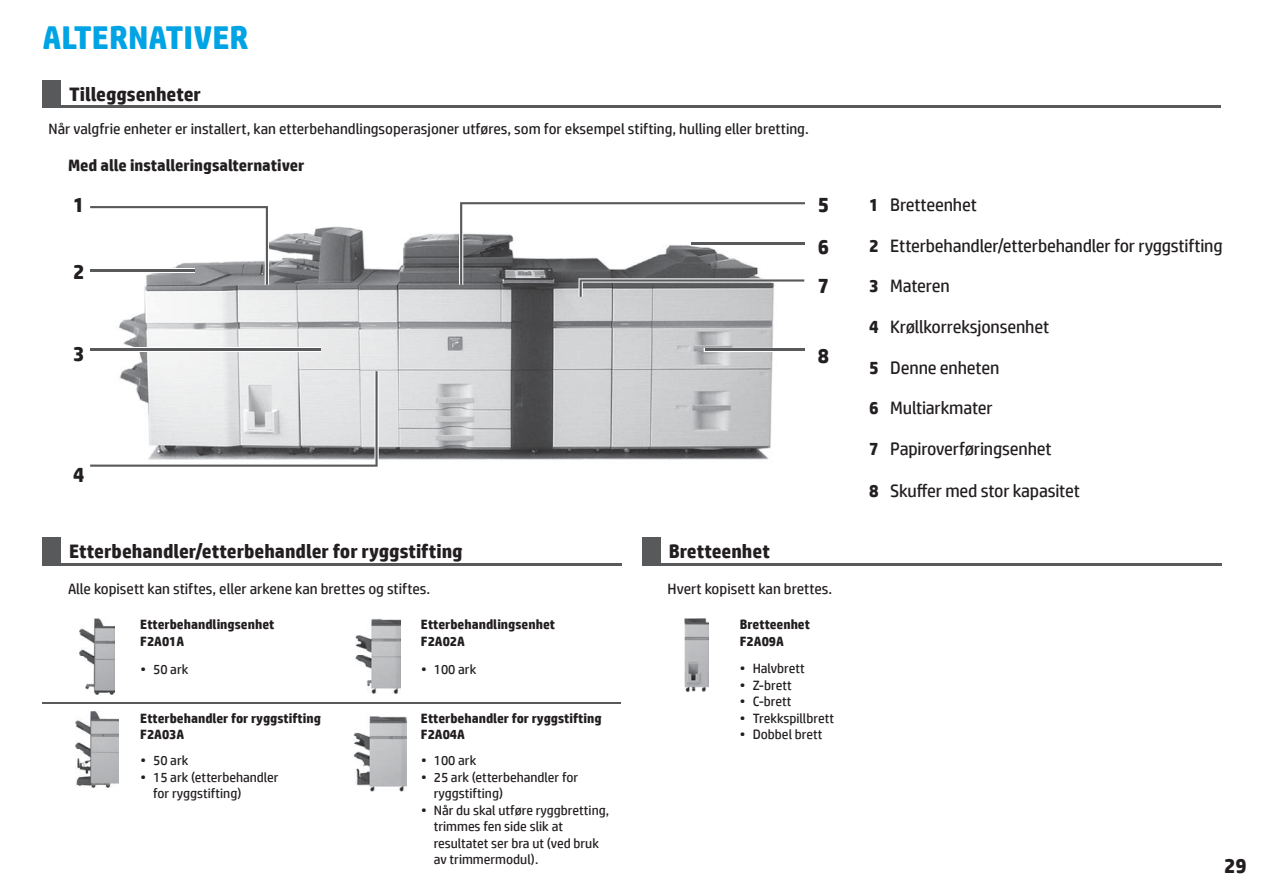
<style>
.page{position:relative;width:1263px;height:893px;background:#fff}
.page>*{position:absolute;margin:0;border:0;box-sizing:border-box;transform-origin:0 0}
.t1{font:700 33px "HP Simplified";color:#00a4e4}
.t2{font:700 21px "HP Simplified";color:#231f20}
.t3{font:700 19.5px "HP Simplified";color:#231f20}
.t4{font:18px "HP Simplified";letter-spacing:-.01em;color:#231f20}
.t5{font:700 16.5px "HP Simplified";color:#231f20}
.t6{font:15px "HP Simplified";color:#231f20}
.t7{font:13.5px/16.5px "HP Simplified";color:#231f20}
.t8{font:700 13.5px/16.5px "HP Simplified";color:#231f20}
.s1{font-weight:700}
</style>
<div class="page">
<div style="left:643px;top:539px;width:17px;height:25px;background:#58595b"></div>
<svg style="left:642px;top:538px;width:18px;height:2px"></svg>
<hr style="left:642px;top:540px;width:2px;height:23px;background:#58595b">
<hr style="left:642px;top:563px;width:18px;height:3px;background:#58595b">
<hr style="left:660px;top:563px;width:561px;height:3px;background:#58595b">
<img style="left:684px;top:618px;width:25px;height:73px">
<div style="left:44px;top:539px;width:17px;height:25px;background:#58595b"></div>
<svg style="left:43px;top:538px;width:18px;height:2px"></svg>
<hr style="left:43px;top:540px;width:2px;height:23px;background:#58595b">
<hr style="left:43px;top:563px;width:18px;height:3px;background:#58595b">
<hr style="left:61px;top:563px;width:561px;height:3px;background:#58595b">
<hr style="left:60px;top:703px;width:72px;height:1px;background:#58595b">
<hr style="left:132px;top:703px;width:208px;height:1px;background:#58595b">
<hr style="left:340px;top:703px;width:72px;height:1px;background:#58595b">
<svg style="left:43px;top:703px;width:17px;height:1px"></svg>
<hr style="left:412px;top:703px;width:209px;height:1px;background:#58595b">
<img style="left:79px;top:618px;width:36px;height:77px">
<img style="left:355px;top:618px;width:45px;height:75px">
<img style="left:75px;top:712px;width:44px;height:76px">
<img style="left:353px;top:716px;width:54px;height:75px">
<div style="left:44px;top:81px;width:17px;height:26px;background:#58595b"></div>
<svg style="left:43px;top:80px;width:18px;height:2px"></svg>
<hr style="left:43px;top:82px;width:2px;height:24px;background:#58595b">
<svg style="left:43px;top:106px;width:18px;height:2px"></svg>
<hr style="left:61px;top:106px;width:1160px;height:2px;background:#58595b">
<img style="left:119px;top:226px;width:655px;height:234px">
<svg style="left:90px;top:348px;width:231px;height:4px"></svg>
<svg style="left:704px;top:348px;width:100px;height:4px"></svg>
<svg style="left:90px;top:206px;width:179px;height:79px"></svg>
<hr style="left:90px;top:270px;width:104px;height:2px;background:#58595b">
<hr style="left:90px;top:349px;width:231px;height:2px;background:#58595b">
<svg style="left:90px;top:371px;width:289px;height:96px"></svg>
<svg style="left:459px;top:202px;width:346px;height:95px"></svg>
<hr style="left:705px;top:349px;width:99px;height:2px;background:#58595b">
<svg style="left:691px;top:242px;width:101px;height:4px"></svg>
<hr style="left:691px;top:243px;width:114px;height:2px;background:#58595b">
<h1 class="t1" style="left:43px;top:16px;width:208px">ALTERNATIVER</h1>
<h3 class="t3" style="left:69px;top:81px;width:133px">Tilleggsenheter</h3>
<p class="t6" style="left:49px;top:119px;width:762px">Når valgfrie enheter er installert, kan etterbehandlingsoperasjoner utføres, som for eksempel stifting, hulling eller bretting.</p>
<p class="t5" style="left:68px;top:155px;width:238px">Med alle installeringsalternativer</p>
<h2 class="t2" style="left:73px;top:191px;width:13px">1</h2>
<h2 class="t2" style="left:818px;top:191px;width:13px">5</h2>
<h3 class="t4" style="left:869px;top:193px;width:109px"><span class="s1">1</span> Bretteenhet</h3>
<h2 class="t2" style="left:73px;top:258px;width:13px">2</h2>
<h2 class="t2" style="left:818px;top:233px;width:13px">6</h2>
<h3 class="t4" style="left:869px;top:234px;width:355px"><span class="s1">2</span> Etterbehandler/etterbehandler for ryggstifting</h3>
<h2 class="t2" style="left:818px;top:272px;width:13px">7</h2>
<h3 class="t4" style="left:869px;top:274px;width:82px"><span class="s1">3</span> Materen</h3>
<h2 class="t2" style="left:73px;top:340px;width:13px">3</h2>
<h2 class="t2" style="left:818px;top:342px;width:13px">8</h2>
<h2 class="t2" style="left:73px;top:461px;width:13px">4</h2>
<h3 class="t3" style="left:69px;top:539px;width:395px">Etterbehandler/etterbehandler for ryggstifting</h3>
<p class="t6" style="left:68px;top:579px;width:364px">Alle kopisett kan stiftes, eller arkene kan brettes og stiftes.</p>
<p class="t8" style="left:140px;top:616px;width:136px">Etterbehandlingsenhet<br>F2A01A</p>
<p class="t8" style="left:421px;top:616px;width:136px">Etterbehandlingsenhet<br>F2A02A</p>
<p class="t7" style="left:140px;top:661px;width:50px">• 50 ark</p>
<p class="t7" style="left:421px;top:661px;width:57px">• 100 ark</p>
<p class="t8" style="left:140px;top:710px;width:182px">Etterbehandler for ryggstifting<br>F2A03A</p>
<p class="t8" style="left:421px;top:710px;width:182px">Etterbehandler for ryggstifting<br>F2A04A</p>
<p class="t7" style="left:140px;top:752px;width:50px">• 50 ark</p>
<p class="t7" style="left:153px;top:768px;width:127px;text-indent:-13px">• 15 ark (etterbehandler for ryggstifting)</p>
<p class="t7" style="left:421px;top:752px;width:57px">• 100 ark</p>
<p class="t7" style="left:434px;top:768px;width:146px;text-indent:-13px">• 25 ark (etterbehandler for ryggstifting)</p>
<p class="t7" style="left:434px;top:801px;width:177px;text-indent:-13px">• Når du skal utføre ryggbretting, trimmes fen side slik at resultatet ser bra ut (ved bruk av trimmermodul).</p>
<h3 class="t3" style="left:669px;top:539px;width:103px">Bretteenhet</h3>
<p class="t6" style="left:668px;top:579px;width:166px">Hvert kopisett kan brettes.</p>
<p class="t8" style="left:740px;top:616px;width:72px">Bretteenhet<br>F2A09A</p>
<p class="t7" style="left:740px;top:660px;width:67px">• Halvbrett</p>
<p class="t7" style="left:740px;top:677px;width:53px">• Z-brett</p>
<p class="t7" style="left:740px;top:693px;width:53px">• C-brett</p>
<p class="t7" style="left:740px;top:710px;width:96px">• Trekkspillbrett</p>
<p class="t7" style="left:740px;top:726px;width:84px">• Dobbel brett</p>
<h3 class="t4" style="left:869px;top:315px;width:182px"><span class="s1">4</span> Krøllkorreksjonsenhet</h3>
<h3 class="t4" style="left:869px;top:355px;width:132px"><span class="s1">5</span> Denne enheten</h3>
<h3 class="t4" style="left:869px;top:396px;width:125px"><span class="s1">6</span> Multiarkmater</h3>
<h3 class="t4" style="left:869px;top:437px;width:184px"><span class="s1">7</span> Papiroverføringsenhet</h3>
<h3 class="t4" style="left:869px;top:479px;width:212px"><span class="s1">8</span> Skuffer med stor kapasitet</h3>
<h2 class="t2" style="left:1224px;top:851px;width:24px">29</h2>
</div>
